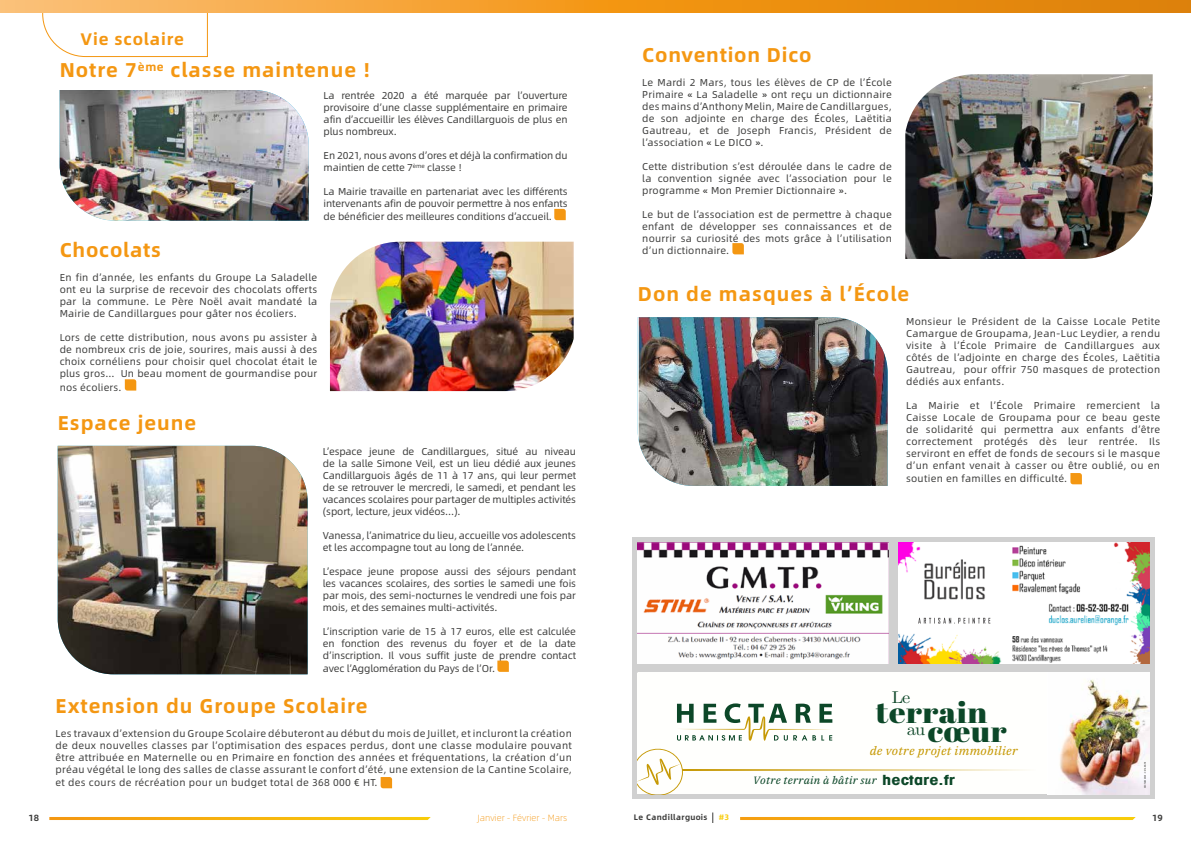
<style>
.page{position:relative;width:1191px;height:842px;background:#fff}
.page>*{position:absolute;margin:0;border:0;box-sizing:border-box;transform-origin:0 0}
.t1{font:30.2px "Abril Fatface";letter-spacing:.015em;color:#0c4728;scale:1.06 1}
.t2{font:700 20px "Alibaba Sans";letter-spacing:.05em;color:#f49712}
.t3{font:17.1px "LM Roman 10";color:#0e4728;scale:1.06 1}
.t4{font:700 16.7px "Alibaba Sans";letter-spacing:.05em;color:#f49712}
.t5{font:700 condensed 14.1px "Avant Garde";color:#0c4728;scale:1.31 1}
.t6{font:italic 11.8px "IBM Plex Serif";letter-spacing:.02em;color:#c69905;scale:1.06 1}
.t7{font:italic 10.6px "IBM Plex Serif";letter-spacing:.02em;color:#0c4728;scale:1.06 1}
.t8{font:10px/12px "Alibaba Sans";letter-spacing:-.01em;color:#3c3c3b;text-align:justify}
.t9{font:10px "Alibaba Sans";letter-spacing:.03em;color:#3c3c3b}
.t10{font:10px "Alibaba Sans";letter-spacing:.02em;color:#3c3c3b}
.t11{font:300 9px "Alibaba Sans";color:#f49712}
.t12{font:700 9px "Alibaba Sans";color:#3c3c3b}
.t13{font:700 8px "Alibaba Sans";letter-spacing:.05em;color:#3c3c3b}
.t14{font:700 8px "Alibaba Sans";color:#f8cc0a}
.t15{font:700 1.9px "ITC Avant Garde W1 G";letter-spacing:.05em;color:#5b5b5a;scale:.89 1}
</style>
<div class="page">
<svg style="left:554px;top:209px;width:12px;height:11px"></svg>
<img style="left:60px;top:90px;width:249px;height:131px">
<svg style="left:1070px;top:473px;width:12px;height:11px"></svg>
<img style="left:637px;top:317px;width:250px;height:169px">
<svg style="left:125px;top:379px;width:11px;height:12px"></svg>
<img style="left:330px;top:242px;width:243px;height:149px">
<svg style="left:497px;top:660px;width:12px;height:12px"></svg>
<svg style="left:57px;top:458px;width:1px;height:166px"></svg>
<img style="left:58px;top:446px;width:250px;height:228px">
<svg style="left:732px;top:243px;width:12px;height:11px"></svg>
<img style="left:905px;top:74px;width:247px;height:185px">
<svg style="left:380px;top:777px;width:12px;height:11px"></svg>
<svg style="left:42px;top:12px;width:166px;height:45px"></svg>
<svg style="left:0;top:0;width:1191px;height:12px;background:#ef9c2c"></svg>
<svg style="left:49px;top:817px;width:382px;height:3px"></svg>
<svg style="left:740px;top:817px;width:395px;height:3px"></svg>
<div style="left:632px;top:537px;width:522px;height:262px;background:#d0d0d0"></div>
<div style="left:637px;top:672px;width:512px;height:122px;background:#fffffd"></div>
<img style="left:1067px;top:680px;width:82px;height:114px">
<svg style="left:1060px;top:737px;width:7px;height:41px"></svg>
<svg style="left:832px;top:769px;width:191px;height:1px"></svg>
<svg style="left:637px;top:703px;width:195px;height:92px"></svg>
<img style="left:637px;top:542px;width:251px;height:122px">
<img style="left:898px;top:542px;width:251px;height:122px">
<h3 class="t4" style="left:81px;top:25px;width:105px">Vie scolaire</h3>
<h2 class="t2" style="left:60px;top:54px;width:312px">Notre 7<sup>ème</sup> classe maintenue !</h2>
<p class="t8" style="left:324px;top:89px;width:245px">La rentrée 2020 a été marquée par l’ouverture provisoire d’une classe supplémentaire en primaire afin d’accueillir les élèves Candillarguois de plus en plus nombreux.</p>
<p class="t8" style="left:324px;top:149px;width:245px">En 2021, nous avons d’ores et déjà la confirmation du maintien de cette 7<sup>ème</sup> classe !</p>
<p class="t8" style="left:324px;top:185px;width:245px">La Mairie travaille en partenariat avec les différents intervenants afin de pouvoir permettre à nos enfants</p>
<p class="t8" style="left:324px;top:210px;width:230px">de bénéficier des meilleures conditions d’accueil.</p>
<h2 class="t2" style="left:60px;top:234px;width:103px">Chocolats</h2>
<p class="t8" style="left:60px;top:271px;width:259px">En fin d’année, les enfants du Groupe La Saladelle ont eu la surprise de recevoir des chocolats offerts par la commune. Le Père Noël avait mandaté la Mairie de Candillargues pour gâter nos écoliers.</p>
<p class="t8" style="left:60px;top:331px;width:259px">Lors de cette distribution, nous avons pu assister à de nombreux cris de joie, sourires, mais aussi à des choix cornéliens pour choisir quel chocolat était le plus gros… Un beau moment de gourmandise pour</p>
<p class="t10" style="left:60px;top:380px;width:63px">nos écoliers.</p>
<h2 class="t2" style="left:58px;top:407px;width:140px">Espace jeune</h2>
<p class="t8" style="left:323px;top:444px;width:255px">L’espace jeune de Candillargues, situé au niveau de la salle Simone Veil, est un lieu dédié aux jeunes Candillarguois âgés de 11 à 17 ans, qui leur permet de se retrouver le mercredi, le samedi, et pendant les vacances scolaires pour partager de multiples activités (sport, lecture, jeux vidéos…).</p>
<p class="t8" style="left:323px;top:528px;width:255px">Vanessa, l’animatrice du lieu, accueille vos adolescents et les accompagne tout au long de l’année.</p>
<p class="t8" style="left:323px;top:564px;width:255px">L’espace jeune propose aussi des séjours pendant les vacances scolaires, des sorties le samedi une fois par mois, des semi-nocturnes le vendredi une fois par mois, et des semaines multi-activités.</p>
<p class="t8" style="left:323px;top:624px;width:255px">L’inscription varie de 15 à 17 euros, elle est calculée en fonction des revenus du foyer et de la date d’inscription. Il vous suffit juste de prendre contact</p>
<p class="t8" style="left:323px;top:662px;width:174px">avec l’Agglomération du Pays de l’Or.</p>
<h2 class="t2" style="left:55px;top:690px;width:314px">Extension du Groupe Scolaire</h2>
<p class="t8" style="left:55px;top:727px;width:518px">Les travaux d’extension du Groupe Scolaire débuteront au début du mois de Juillet, et incluront la création de deux nouvelles classes par l’optimisation des espaces perdus, dont une classe modulaire pouvant être attribuée en Maternelle ou en Primaire en fonction des années et fréquentations, la création d’un préau végétal le long des salles de classe assurant le confort d’été, une extension de la Cantine Scolaire,</p>
<p class="t9" style="left:55px;top:775px;width:323px">et des cours de récréation pour un budget total de 368 000 € HT.</p>
<h2 class="t2" style="left:642px;top:40px;width:171px">Convention Dico</h2>
<p class="t8" style="left:642px;top:76px;width:251px">Le Mardi 2 Mars, tous les élèves de CP de l’École Primaire « La Saladelle » ont reçu un dictionnaire des mains d’Anthony Melin, Maire de Candillargues, de son adjointe en charge des Écoles, Laëtitia Gautreau, et de Joseph Francis, Président de l’association « Le DICO ».</p>
<p class="t8" style="left:642px;top:160px;width:251px">Cette distribution s’est déroulée dans le cadre de la convention signée avec l’association pour le programme « Mon Premier Dictionnaire ».</p>
<p class="t8" style="left:642px;top:208px;width:251px">Le but de l’association est de permettre à chaque enfant de développer ses connaissances et de nourrir sa curiosité des mots grâce à l’utilisation d’un dictionnaire.</p>
<h2 class="t2" style="left:638px;top:279px;width:273px">Don de masques à l’École</h2>
<p class="t8" style="left:906px;top:315px;width:256px">Monsieur le Président de la Caisse Locale Petite Camargue de Groupama, Jean-Luc Leydier, a rendu visite à l’École Primaire de Candillargues aux côtés de l’adjointe en charge des Écoles, Laëtitia Gautreau, pour offrir 750 masques de protection dédiés aux enfants.</p>
<p class="t8" style="left:906px;top:399px;width:256px">La Mairie et l’École Primaire remercient la Caisse Locale de Groupama pour ce beau geste de solidarité qui permettra aux enfants d’être correctement protégés dès leur rentrée. Ils serviront en effet de fonds de secours si le masque d’un enfant venait à casser ou être oublié, ou en</p>
<p class="t9" style="left:906px;top:471px;width:163px">soutien en familles en difficulté.</p>
<h3 class="t3" style="left:891px;top:684px;width:19px">Le</h3>
<h1 class="t1" style="left:906px;top:710px;width:96px"><sup>au</sup> cœur</h1>
<p class="t6" style="left:869px;top:742px;width:141px">de votre projet immobilier</p>
<h3 class="t5" style="left:882px;top:771px;width:57px">hectare.fr</h3>
<h1 class="t1" style="left:876px;top:690px;width:107px">terrain</h1>
<p class="t7" style="left:753px;top:772px;width:118px">Votre terrain à bâtir sur</p>
<p class="t15" style="left:1143px;top:788px;width:31px;rotate:-90deg">HECTARE 2020 - © MADN.FR</p>
<p class="t12" style="left:28px;top:810px;width:12px">18</p>
<p class="t11" style="left:478px;top:811px;width:91px">Janvier - Février - Mars</p>
<p class="t13" style="left:634px;top:811px;width:75px">Le Candillarguois</p>
<p class="t14" style="left:719px;top:811px;width:11px">#3</p>
<p class="t12" style="left:1152px;top:810px;width:12px">19</p>
</div>
